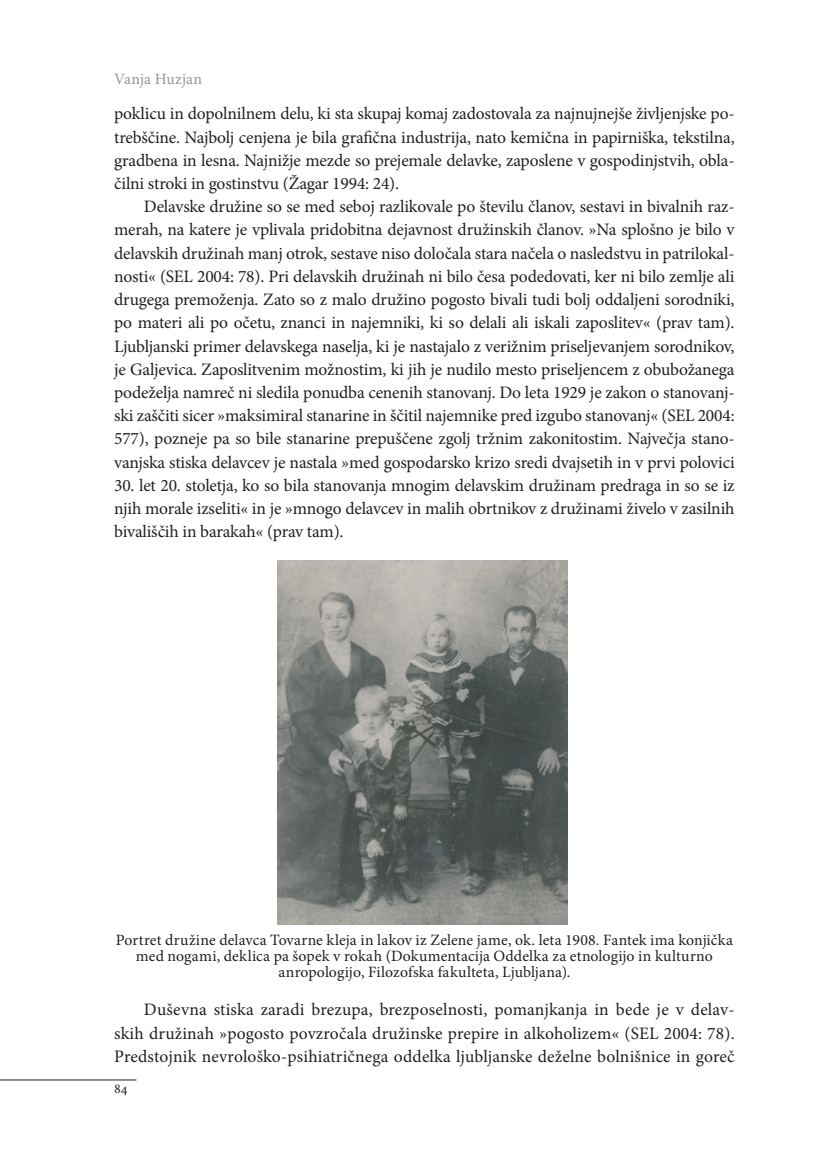
<style>
.page{position:relative;width:819px;height:1166px;background:#fff}
.page>*{position:absolute;margin:0;border:0;box-sizing:border-box;transform-origin:0 0}
.t1{font:17.5px/23.3px "Minion Pro";letter-spacing:-.01em;color:#231f20;text-align:justify}
.t2{font:15.75px/15.8px "Minion Pro";letter-spacing:.005em;color:#231f20;text-align:center}
.t3{font:15.75px "Minion Pro";letter-spacing:.005em;color:#939598}
.t4{font:14px "Minion Pro";color:#231f20}
</style>
<div class="page">
<hr style="left:0;top:1079px;width:136px;height:1px;background:#231f20">
<img style="left:277px;top:560px;width:290px;height:364px">
<p class="t3" style="left:114px;top:69px;width:89px">Vanja Huzjan</p>
<p class="t1" style="left:114px;top:102px;width:622px">poklicu in dopolnilnem delu, ki sta skupaj komaj zadostovala za najnujnejše življenjske po&shy;trebščine. Najbolj cenjena je bila grafična industrija, nato kemična in papirniška, tekstilna, gradbena in lesna. Najnižje mezde so prejemale delavke, zaposlene v gospodinjstvih, obla&shy;čilni stroki in gostinstvu (Žagar 1994: 24).</p>
<p class="t1" style="left:114px;top:195px;width:622px;text-indent:30px">Delavske družine so se med seboj razlikovale po številu članov, sestavi in bivalnih raz&shy;merah, na katere je vplivala pridobitna dejavnost družinskih članov. »Na splošno je bilo v delavskih družinah manj otrok, sestave niso določala stara načela o nasledstvu in patrilokal&shy;nosti« (SEL 2004: 78). Pri delavskih družinah ni bilo česa podedovati, ker ni bilo zemlje ali drugega premoženja. Zato so z malo družino pogosto bivali tudi bolj oddaljeni sorodniki, po materi ali po očetu, znanci in najemniki, ki so delali ali iskali zaposlitev« (prav tam).<br>Ljubljanski primer delavskega naselja, ki je nastajalo z verižnim priseljevanjem sorodnikov, je Galjevica. Zaposlitvenim možnostim, ki jih je nudilo mesto priseljencem z obubožanega podeželja namreč ni sledila ponudba cenenih stanovanj. Do leta 1929 je zakon o stanovanj&shy;ski zaščiti sicer »maksimiral stanarine in ščitil najemnike pred izgubo stanovanj« (SEL 2004:<br>577), pozneje pa so bile stanarine prepuščene zgolj tržnim zakonitostim. Največja stano&shy;vanjska stiska delavcev je nastala »med gospodarsko krizo sredi dvajsetih in v prvi polovici</p>
<p class="t1" style="left:114px;top:474px;width:622px">30. let 20. stoletja, ko so bila stanovanja mnogim delavskim družinam predraga in so se iz njih morale izseliti« in je »mnogo delavcev in malih obrtnikov z družinami živelo v zasilnih bivališčih in barakah« (prav tam).</p>
<p class="t2" style="left:116px;top:932px;width:618px">Portret družine delavca Tovarne kleja in lakov iz Zelene jame, ok. leta 1908. Fantek ima konjička med nogami, deklica pa šopek v rokah (Dokumentacija Oddelka za etnologijo in kulturno anropologijo, Filozofska fakulteta, Ljubljana).</p>
<p class="t1" style="left:114px;top:998px;width:622px;text-indent:30px">Duševna stiska zaradi brezupa, brezposelnosti, pomanjkanja in bede je v delav&shy;skih družinah »pogosto povzročala družinske prepire in alkoholizem« (SEL 2004: 78).<br>Predstojnik nevrološko-psihiatričnega oddelka ljubljanske deželne bolnišnice in goreč</p>
<p class="t4" style="left:114px;top:1079px;width:15px">84</p>
</div>
